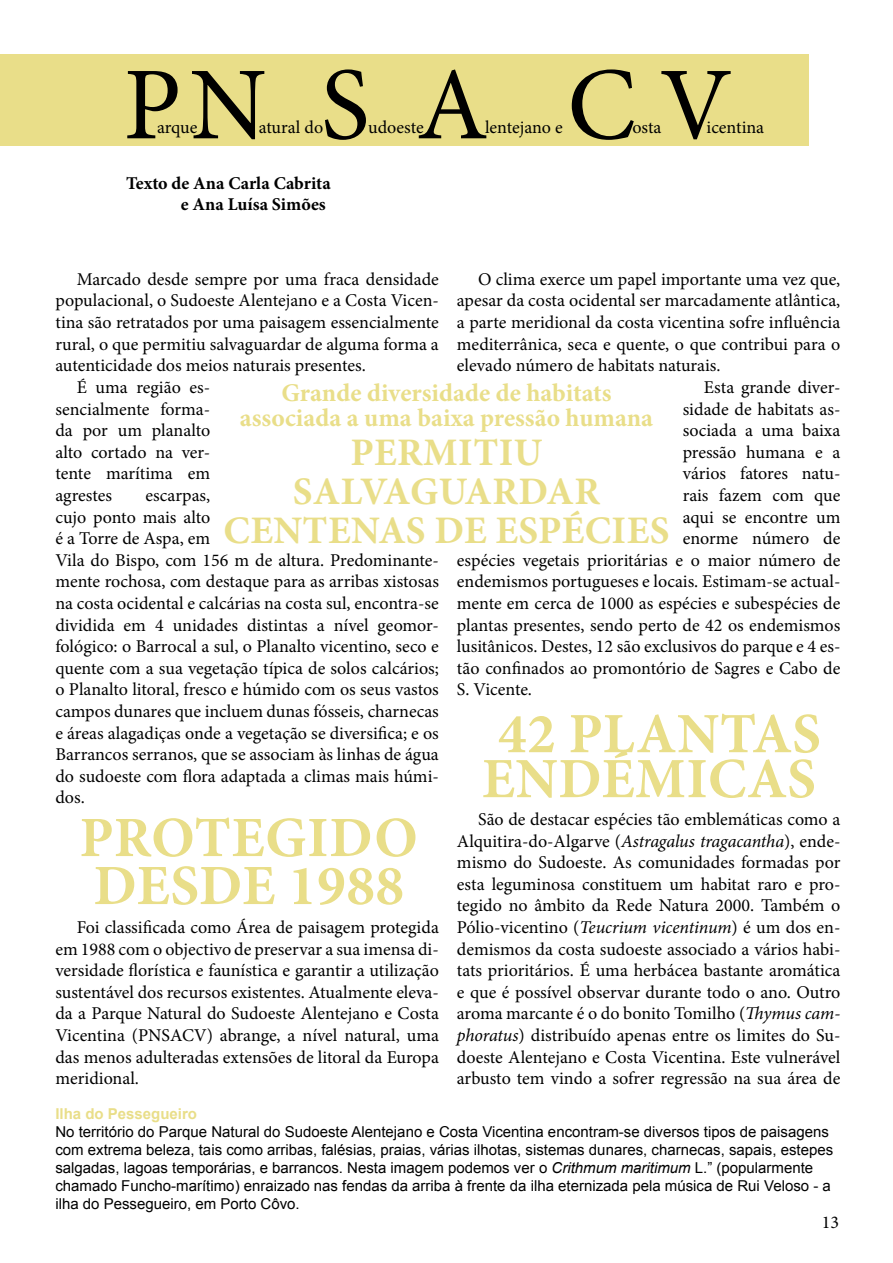
<style>
.page{position:relative;width:893px;height:1263px;background:#fff}
.page>*{position:absolute;margin:0;border:0;box-sizing:border-box;transform-origin:0 0}
.t1{font:103.5px "Minion Pro";color:#000}
.t2{font:700 57px/48px "Minion Pro";letter-spacing:.01em;color:#e9de89}
.t3{font:700 39px "Minion Pro";letter-spacing:.01em;color:#e9de89}
.t4{font:700 25.5px/25.5px "Minion Pro";color:#e9de89;text-align:center}
.t5{font:18px/21.6px "Minion Pro";color:#000;text-align:justify}
.t6{font:700 18px/21.6px "Minion Pro";color:#000;text-align:right}
.t7{font:15px/18px "Arial";color:#000}
.t8{font:700 15px "Arial";color:#e9de89}
.s1{font-style:italic}
</style>
<div class="page">
<div style="left:0;top:54px;width:808px;height:92px;background:#e9de89"></div>
<h1 class="t1" style="left:123px;top:36px;width:611px">PN S A C V</h1>
<p class="t5" style="left:157px;top:116px;width:42px">arque</p>
<p class="t5" style="left:259px;top:116px;width:66px">atural do</p>
<p class="t5" style="left:368px;top:116px;width:57px">udoeste</p>
<p class="t5" style="left:485px;top:116px;width:79px">lentejano e</p>
<p class="t5" style="left:632px;top:116px;width:31px">osta</p>
<p class="t5" style="left:706px;top:116px;width:59px">icentina</p>
<p class="t6" style="left:126px;top:172px;width:206px">Texto de Ana Carla Cabrita e Ana Luísa Simões</p>
<p class="t5" style="left:77px;top:268px;width:364px">Marcado desde sempre por uma fraca densidade</p>
<p class="t5" style="left:55px;top:290px;width:385px">populacional, o Sudoeste Alentejano e a Costa Vicen-</p>
<p class="t5" style="left:55px;top:312px;width:385px">tina são retratados por uma paisagem essencialmente</p>
<p class="t5" style="left:55px;top:333px;width:385px">rural, o que permitiu salvaguardar de alguma forma a</p>
<p class="t5" style="left:55px;top:355px;width:312px">autenticidade dos meios naturais presentes.</p>
<p class="t5" style="left:77px;top:376px;width:135px">É uma região es-</p>
<p class="t5" style="left:55px;top:398px;width:156px">sencialmente forma-</p>
<p class="t5" style="left:55px;top:420px;width:156px">da por um planalto</p>
<p class="t5" style="left:55px;top:441px;width:156px">alto cortado na ver-</p>
<p class="t5" style="left:55px;top:463px;width:156px">tente marítima em</p>
<p class="t5" style="left:55px;top:484px;width:58px">agrestes</p>
<p class="t5" style="left:478px;top:268px;width:364px">O clima exerce um papel importante uma vez que,</p>
<p class="t5" style="left:457px;top:290px;width:385px">apesar da costa ocidental ser marcadamente atlântica,</p>
<p class="t5" style="left:457px;top:312px;width:385px">a parte meridional da costa vicentina sofre influência</p>
<p class="t5" style="left:457px;top:333px;width:385px">mediterrânica, seca e quente, o que contribui para o</p>
<p class="t5" style="left:457px;top:355px;width:265px">elevado número de habitats naturais.</p>
<p class="t5" style="left:704px;top:376px;width:138px">Esta grande diver-</p>
<p class="t5" style="left:683px;top:398px;width:159px">sidade de habitats as-</p>
<p class="t5" style="left:683px;top:420px;width:159px">sociada a uma baixa</p>
<p class="t5" style="left:683px;top:441px;width:159px">pressão humana e a</p>
<p class="t5" style="left:683px;top:463px;width:159px">vários fatores natu-</p>
<p class="t5" style="left:683px;top:484px;width:159px">rais fazem com que</p>
<p class="t5" style="left:683px;top:506px;width:159px">aqui se encontre um</p>
<p class="t5" style="left:683px;top:528px;width:159px">enorme número de</p>
<p class="t5" style="left:457px;top:549px;width:385px">espécies vegetais prioritárias e o maior número de</p>
<p class="t5" style="left:457px;top:571px;width:385px">endemismos portugueses e locais. Estimam-se actual-</p>
<p class="t5" style="left:457px;top:592px;width:385px">mente em cerca de 1000 as espécies e subespécies de</p>
<p class="t5" style="left:457px;top:614px;width:385px">plantas presentes, sendo perto de 42 os endemismos</p>
<p class="t5" style="left:457px;top:636px;width:385px">lusitânicos. Destes, 12 são exclusivos do parque e 4 es-</p>
<p class="t5" style="left:457px;top:657px;width:385px">tão confinados ao promontório de Sagres e Cabo de</p>
<p class="t5" style="left:457px;top:679px;width:77px">S. Vicente.</p>
<h3 class="t4" style="left:240px;top:380px;width:415px">Grande diversidade de habitats associada a uma baixa pressão humana</h3>
<h3 class="t3" style="left:351px;top:425px;width:193px">permitiu</h3>
<h3 class="t3" style="left:293px;top:464px;width:25px">salva</h3>
<h3 class="t3" style="left:410px;top:464px;width:192px">guardar</h3>
<h3 class="t3" style="left:224px;top:503px;width:153px">centenas</h3>
<h3 class="t3" style="left:434px;top:503px;width:108px">de espéc</h3>
<h3 class="t3" style="left:612px;top:503px;width:55px">ies</h3>
<p class="t5" style="left:55px;top:484px;width:385px;text-align:left;text-indent:90px">escarpas,<br>cujo ponto mais alto<br>é a Torre de Aspa, em<br>Vila do Bispo, com 156 m de altura. Predominante&shy;mente rochosa, com destaque para as arribas xistosas na costa ocidental e calcárias na costa sul, encontra-se dividida em 4 unidades distintas a nível geomor&shy;fológico: o Barrocal a sul, o Planalto vicentino, seco e quente com a sua vegetação típica de solos calcários; o Planalto litoral, fresco e húmido com os seus vastos campos dunares que incluem dunas fósseis, charnecas e áreas alagadiças onde a vegetação se diversifica; e os Barrancos serranos, que se associam às linhas de água do sudoeste com flora adaptada a climas mais húmi&shy;dos.</p>
<h2 class="t2" style="left:482px;top:711px;width:262px;line-height:45px">42 plantas endÉmicas</h2>
<h2 class="t2" style="left:79px;top:813px;width:340px">protegido desde 1988</h2>
<p class="t5" style="left:55px;top:916px;width:385px;text-indent:21px">Foi classificada como Área de paisagem protegida em 1988 com o objectivo de preservar a sua imensa di&shy;versidade florística e faunística e garantir a utilização sustentável dos recursos existentes. Atualmente eleva&shy;da a Parque Natural do Sudoeste Alentejano e Costa Vicentina (PNSACV) abrange, a nível natural, uma das menos adulteradas extensões de litoral da Europa meridional.</p>
<p class="t5" style="left:457px;top:808px;width:385px;text-indent:21px">São de destacar espécies tão emblemáticas como a Alquitira-do-Algarve (<span class="s1">Astragalus tragacantha</span>), ende&shy;mismo do Sudoeste. As comunidades formadas por esta leguminosa constituem um habitat raro e pro&shy;tegido no âmbito da Rede Natura 2000. Também o Pólio-vicentino (<span class="s1">Teucrium vicentinum</span>) é um dos en&shy;demismos da costa sudoeste associado a vários habi&shy;tats prioritários. É uma herbácea bastante aromática e que é possível observar durante todo o ano. Outro aroma marcante é o do bonito Tomilho (<span class="s1">Thymus cam&shy;phoratus</span>) distribuído apenas entre os limites do Su&shy;doeste Alentejano e Costa Vicentina. Este vulnerável arbusto tem vindo a sofrer regressão na sua área de</p>
<p class="t8" style="left:55px;top:1104px;width:143px">Ilha do Pessegueiro</p>
<p class="t7" style="left:55px;top:1123px;width:779px">No território do Parque Natural do Sudoeste Alentejano e Costa Vicentina encontram-se diversos tipos de paisagens com extrema beleza, tais como arribas, falésias, praias, várias ilhotas, sistemas dunares, charnecas, sapais, estepes salgadas, lagoas temporárias, e barrancos. Nesta imagem podemos ver o <span class="s1">Crithmum maritimum</span> L.” (popularmente chamado Funcho-marítimo) enraizado nas fendas da arriba à frente da ilha eternizada pela música de Rui Veloso - a ilha do Pessegueiro, em Porto Côvo.</p>
<p class="t5" style="left:822px;top:1211px;width:19px">13</p>
</div>
